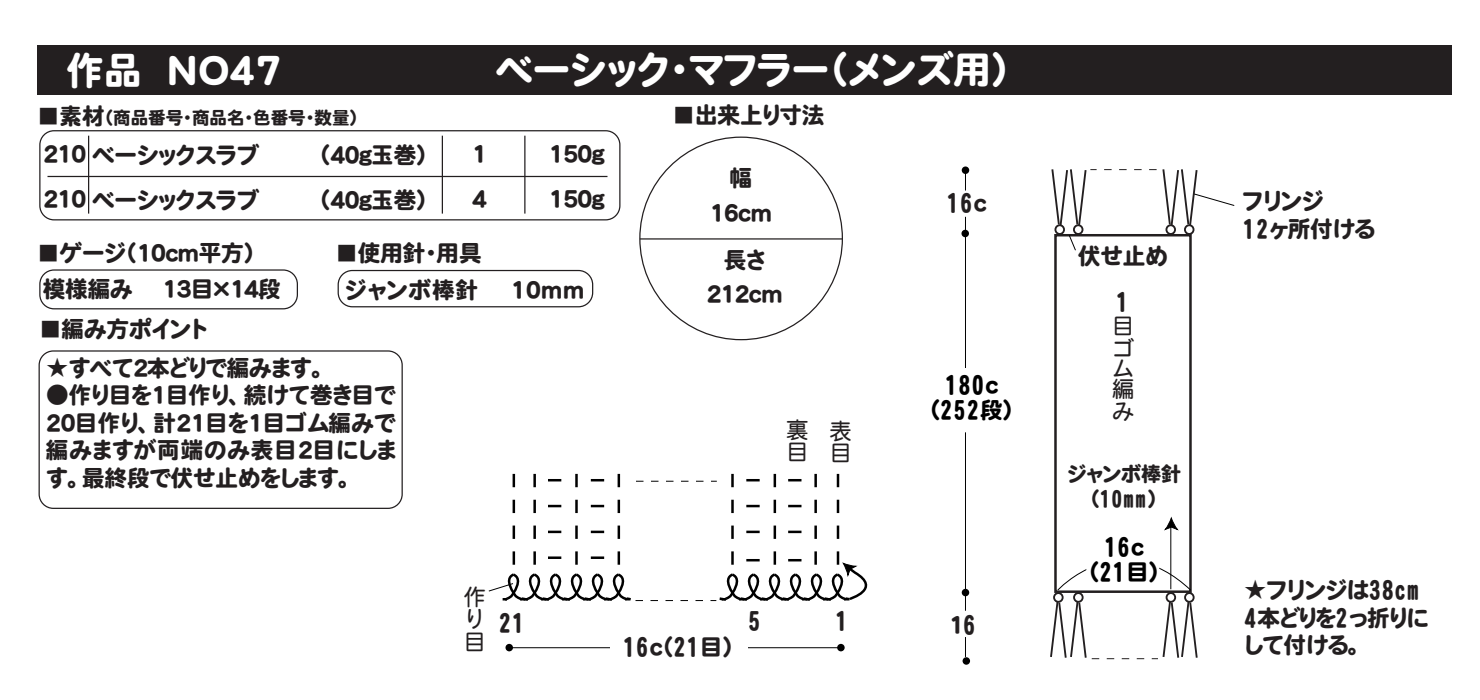
<style>
.page{position:relative;width:1480px;height:700px;background:#fff}
.page>*{position:absolute;margin:0;border:0;box-sizing:border-box;transform-origin:0 0}
.t1{font:37.5px "HGP Heisei Marugothictai W8";color:#fff}
.t2{font:22.5px/27.5px "HGP Heisei Marugothictai W8";color:#231f20}
.t3{font:22.5px "HGP Heisei Marugothictai W8";letter-spacing:-.03em;color:#231f20}
.t4{font:22.5px/25px "HGP Heisei Marugothictai W8";letter-spacing:.045em;color:#000;text-align:center}
.t5{font:22.5px/22.5px "HGP Heisei Marugothictai W4";color:#231f20}
.t6{font:20px "HGP Heisei Marugothictai W8";color:#231f20}
.t7{font:17.5px "HGP Heisei Marugothictai W8";color:#231f20}
.s1{font-size:22.5px}
</style>
<div class="page">
<div style="left:38px;top:45px;width:1414px;height:50px;background:#231f20"></div>
<div style="left:39px;top:350px;width:364px;height:159px;border:1px solid #231f20;border-radius:14px"></div>
<div style="left:963px;top:657px;width:7px;height:8px;background:#000;border-radius:50%"></div>
<div style="left:1073px;top:592px;width:11px;height:11px;border:2px solid #231f20;border-radius:50%"></div>
<div style="left:1053px;top:592px;width:11px;height:11px;border:2px solid #231f20;border-radius:50%"></div>
<div style="left:1166px;top:592px;width:10px;height:11px;border:2px solid #231f20;border-radius:50%"></div>
<div style="left:1184px;top:592px;width:11px;height:11px;border:2px solid #231f20;border-radius:50%"></div>
<svg style="left:1050px;top:600px;width:148px;height:60px"></svg>
<div style="left:1184px;top:224px;width:10px;height:11px;border:2px solid #231f20;border-radius:50%"></div>
<div style="left:1166px;top:224px;width:10px;height:11px;border:2px solid #231f20;border-radius:50%"></div>
<div style="left:1073px;top:224px;width:10px;height:11px;border:2px solid #231f20;border-radius:50%"></div>
<div style="left:1055px;top:224px;width:10px;height:11px;border:2px solid #231f20;border-radius:50%"></div>
<div style="left:505px;top:644px;width:8px;height:7px;background:#000;border-radius:50%"></div>
<div style="left:837px;top:644px;width:8px;height:7px;background:#000;border-radius:50%"></div>
<div style="left:962px;top:589px;width:7px;height:7px;background:#000;border-radius:50%"></div>
<div style="left:961px;top:230px;width:8px;height:7px;background:#000;border-radius:50%"></div>
<div style="left:962px;top:166px;width:7px;height:8px;background:#000;border-radius:50%"></div>
<hr style="left:965px;top:172px;width:1px;height:485px;background:#000">
<div style="left:942px;top:368px;width:42px;height:64px;background:#fff"></div>
<div style="left:947px;top:190px;width:42px;height:27px;background:#fff"></div>
<div style="left:946px;top:611px;width:42px;height:26px;background:#fff"></div>
<div style="left:1054px;top:234px;width:138px;height:359px;border:2px solid #231f20"></div>
<svg style="left:1068px;top:234px;width:8px;height:17px"></svg>
<svg style="left:1051px;top:169px;width:184px;height:58px"></svg>
<svg style="left:513px;top:526px;width:2px;height:13px"></svg>
<svg style="left:533px;top:526px;width:3px;height:13px"></svg>
<svg style="left:548px;top:531px;width:13px;height:2px"></svg>
<svg style="left:575px;top:526px;width:3px;height:13px"></svg>
<svg style="left:591px;top:531px;width:13px;height:2px"></svg>
<svg style="left:618px;top:526px;width:2px;height:13px"></svg>
<svg style="left:731px;top:526px;width:3px;height:13px"></svg>
<svg style="left:746px;top:531px;width:14px;height:2px"></svg>
<svg style="left:774px;top:526px;width:2px;height:13px"></svg>
<svg style="left:788px;top:531px;width:13px;height:2px"></svg>
<svg style="left:814px;top:526px;width:3px;height:13px"></svg>
<svg style="left:837px;top:526px;width:2px;height:13px"></svg>
<svg style="left:513px;top:500px;width:2px;height:13px"></svg>
<svg style="left:533px;top:500px;width:3px;height:13px"></svg>
<svg style="left:548px;top:505px;width:13px;height:2px"></svg>
<svg style="left:575px;top:500px;width:3px;height:13px"></svg>
<svg style="left:591px;top:505px;width:13px;height:2px"></svg>
<svg style="left:618px;top:500px;width:2px;height:13px"></svg>
<svg style="left:731px;top:500px;width:3px;height:13px"></svg>
<svg style="left:746px;top:505px;width:14px;height:2px"></svg>
<svg style="left:774px;top:500px;width:2px;height:13px"></svg>
<svg style="left:788px;top:505px;width:13px;height:2px"></svg>
<svg style="left:814px;top:500px;width:3px;height:13px"></svg>
<svg style="left:837px;top:500px;width:2px;height:13px"></svg>
<svg style="left:513px;top:474px;width:2px;height:13px"></svg>
<svg style="left:533px;top:474px;width:3px;height:13px"></svg>
<svg style="left:548px;top:479px;width:13px;height:2px"></svg>
<svg style="left:575px;top:474px;width:3px;height:13px"></svg>
<svg style="left:591px;top:479px;width:13px;height:2px"></svg>
<svg style="left:618px;top:474px;width:2px;height:13px"></svg>
<svg style="left:731px;top:474px;width:3px;height:13px"></svg>
<svg style="left:746px;top:479px;width:14px;height:2px"></svg>
<svg style="left:774px;top:474px;width:2px;height:13px"></svg>
<svg style="left:788px;top:479px;width:13px;height:2px"></svg>
<svg style="left:814px;top:474px;width:3px;height:13px"></svg>
<svg style="left:837px;top:474px;width:2px;height:13px"></svg>
<svg style="left:636px;top:481px;width:81px;height:1px"></svg>
<hr style="left:510px;top:647px;width:330px;height:1px;background:#000">
<div style="left:611px;top:639px;width:137px;height:22px;background:#fff"></div>
<svg style="left:1057px;top:517px;width:135px;height:74px"></svg>
<svg style="left:488px;top:551px;width:380px;height:51px"></svg>
<div style="left:39px;top:269px;width:259px;height:40px;border:1px solid #231f20;border-radius:14px"></div>
<div style="left:338px;top:270px;width:255px;height:37px;border:1px solid #231f20;border-radius:14px"></div>
<div style="left:39px;top:130px;width:582px;height:90px;border:1px solid #231f20;border-radius:14px"></div>
<hr style="left:88px;top:136px;width:1px;height:78px;background:#231f20">
<hr style="left:442px;top:136px;width:1px;height:78px;background:#231f20">
<hr style="left:524px;top:136px;width:2px;height:78px;background:#231f20">
<hr style="left:640px;top:238px;width:202px;height:2px;background:#231f20">
<hr style="left:48px;top:176px;width:560px;height:1px;background:#231f20">
<h1 class="t1" style="left:67px;top:52px;width:216px">作品 ＮＯ４７</h1>
<h1 class="t1" style="left:495px;top:51px;width:516px">ベーシック・マフラー（メンズ用）</h1>
<p class="t7" style="left:37px;top:109px;width:323px"><span class="s1">■素材</span>（商品番号・商品名・色番号・数量）</p>
<p class="t2" style="left:43px;top:141px;width:218px">２１０ベーシックスラブ</p>
<p class="t2" style="left:319px;top:141px;width:110px">（４０Ｇ玉巻）</p>
<p class="t2" style="left:472px;top:141px;width:17px">１</p>
<p class="t2" style="left:549px;top:140px;width:58px">１５０Ｇ</p>
<p class="t2" style="left:43px;top:186px;width:218px">２１０ベーシックスラブ</p>
<p class="t2" style="left:319px;top:186px;width:110px">（４０Ｇ玉巻）</p>
<p class="t2" style="left:472px;top:186px;width:17px">４</p>
<p class="t2" style="left:549px;top:185px;width:58px">１５０Ｇ</p>
<p class="t3" style="left:37px;top:241px;width:219px">■ゲージ（１０ＣＭ平方）</p>
<p class="t2" style="left:43px;top:275px;width:91px">模様編み</p>
<p class="t2" style="left:163px;top:275px;width:120px">１３目×１４段</p>
<p class="t2" style="left:335px;top:239px;width:148px">■使用針・用具</p>
<p class="t2" style="left:345px;top:276px;width:134px">ジャンボ棒針</p>
<p class="t2" style="left:511px;top:276px;width:75px">１０ＭＭ</p>
<p class="t2" style="left:673px;top:102px;width:153px">■出来上り寸法</p>
<p class="t2" style="left:710px;top:161px;width:64px;line-height:34.5px;text-align:center">幅<br>１６ＣＭ</p>
<p class="t2" style="left:706px;top:242px;width:78px;line-height:34.5px;text-align:center">長さ<br>２１２ＣＭ</p>
<p class="t2" style="left:947px;top:189px;width:41px">16Ｃ</p>
<p class="t2" style="left:39px;top:315px;width:170px">■編み方ポイント</p>
<p class="t3" style="left:46px;top:357px;width:283px">★すべて２本どりで編みます。</p>
<p class="t2" style="left:46px;top:382px;width:352px;text-align:justify">●作り目を１目作り、続けて巻き目で２０目作り、計２１目を１目ゴム編みで編みますが両端のみ表目２目にします。最終段で伏せ止めをします。</p>
<p class="t4" style="left:929px;top:373px;width:86px">180Ｃ（252段）</p>
<p class="t5" style="left:786px;top:418px;width:23px">裏目</p>
<p class="t5" style="left:830px;top:419px;width:23px">表目</p>
<p class="t5" style="left:463px;top:585px;width:23px">作り目</p>
<p class="t2" style="left:499px;top:609px;width:27px">21</p>
<p class="t2" style="left:748px;top:608px;width:14px">5</p>
<p class="t2" style="left:836px;top:608px;width:14px">1</p>
<p class="t2" style="left:623px;top:633px;width:112px">16Ｃ（21目）</p>
<p class="t2" style="left:949px;top:611px;width:28px">１6</p>
<p class="t2" style="left:1078px;top:242px;width:91px">伏せ止め</p>
<p class="t2" style="left:1116px;top:288px;width:14px">1</p>
<p class="t5" style="left:1112px;top:315px;width:24px;line-height:21px">目ゴム編</p>
<p class="t5" style="left:1112px;top:400px;width:23px">み</p>
<p class="t6" style="left:1068px;top:463px;width:115px">ジャンボ棒針</p>
<p class="t6" style="left:1090px;top:489px;width:69px">（10MM）</p>
<p class="t4" style="left:1088px;top:534px;width:73px">16Ｃ（21目）</p>
<p class="t2" style="left:1243px;top:187px;width:134px">フリンジ<br>12ヶ所付ける</p>
<p class="t2" style="left:1244px;top:576px;width:186px">★フリンジは38CM<br>4本どりを2っ折りにして付ける。</p>
</div>
